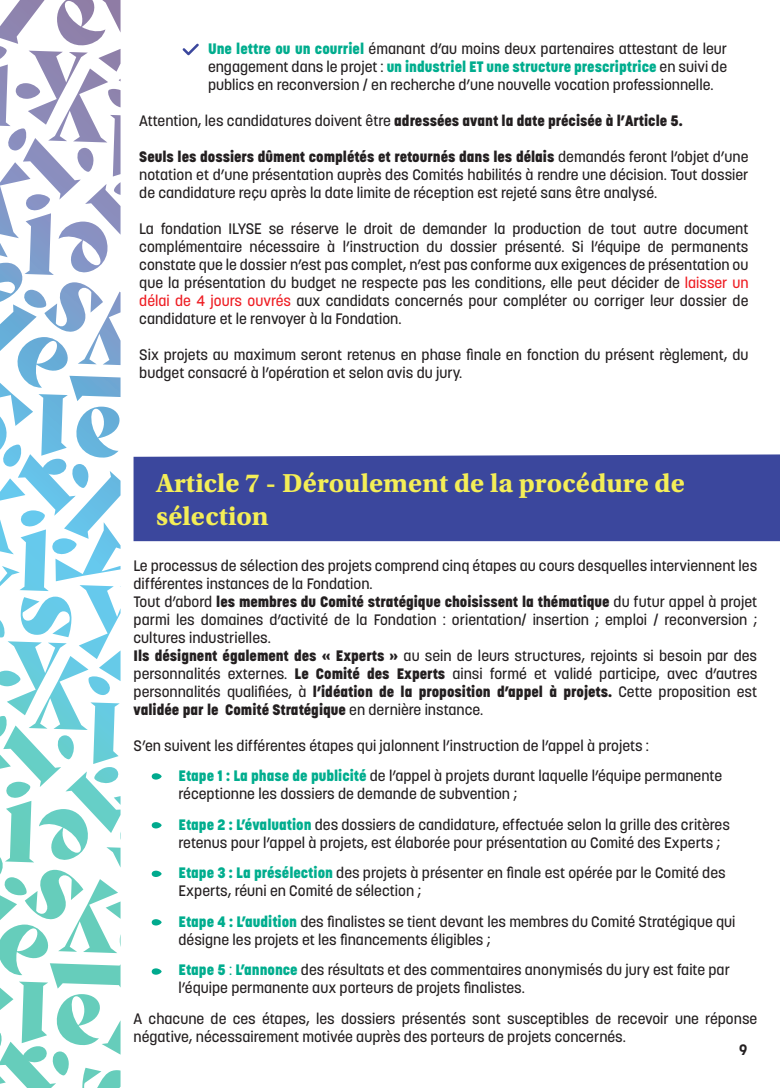
<style>
.page{position:relative;width:780px;height:1088px;background:#fff}
.page>*{position:absolute;margin:0;border:0;box-sizing:border-box;transform-origin:0 0}
.t1{font:27.5px/33px "Utopia Std Bold Capt";color:#f4ee57}
.t2{font:500 15px/18px "Korolev";color:#231f20}
.t3{font:800 15px "Korolev";color:#231f20}
.t4{font:700 15px "Korolev";color:#231f20}
.s1{font-weight:800;color:#00ad8e}
.s2{font-weight:500}
.s3{font-weight:800}
.s4{color:#ee1d23}
.s5{color:#00ad8e}
</style>
<div class="page">
<svg style="left:0;top:0;width:121px;height:1088px"></svg>
<svg style="left:183px;top:44px;width:16px;height:11px"></svg>
<div style="left:133px;top:454px;width:647px;height:87px;background:#3b479d"></div>
<svg style="left:152px;top:773px;width:10px;height:6px"></svg>
<svg style="left:152px;top:822px;width:10px;height:6px"></svg>
<svg style="left:152px;top:870px;width:10px;height:7px"></svg>
<svg style="left:152px;top:919px;width:10px;height:6px"></svg>
<svg style="left:152px;top:968px;width:10px;height:7px"></svg>
<p class="t2" style="left:208px;top:40px;width:520px;text-align:justify"><span class="s1">Une lettre ou un courriel</span> émanant d’au moins deux partenaires attestant de leur engagement dans le projet : <span class="s1">un industriel ET une structure prescriptrice</span> en suivi de publics en reconversion / en recherche d’une nouvelle vocation professionnelle.</p>
<p class="t3" style="left:139px;top:111px;width:545px"><span class="s2">Attention, les candidatures doivent être</span> adressées avant la date précisée à l’Article 5.</p>
<p class="t2" style="left:139px;top:148px;width:610px;text-align:justify"><span class="s3">Seuls les dossiers dûment complétés et retournés dans les délais</span> demandés feront l’objet d’une notation et d’une présentation auprès des Comités habilités à rendre une décision. Tout dossier de candidature reçu après la date limite de réception est rejeté sans être analysé.</p>
<p class="t2" style="left:139px;top:220px;width:610px;text-align:justify">La fondation ILYSE se réserve le droit de demander la production de tout autre document complémentaire nécessaire à l’instruction du dossier présenté. Si l’équipe de permanents constate que le dossier n’est pas complet, n’est pas conforme aux exigences de présentation ou que la présentation du budget ne respecte pas les conditions, elle peut décider de <span class="s4">laisser un délai de 4 jours ouvrés</span> aux candidats concernés pour compléter ou corriger leur dossier de candidature et le renvoyer à la Fondation.</p>
<p class="t2" style="left:139px;top:346px;width:610px">Six projets au maximum seront retenus en phase finale en fonction du présent règlement, du budget consacré à l’opération et selon avis du jury.</p>
<h1 class="t1" style="left:156px;top:467px;width:530px">Article 7 - Déroulement de la procédure de sélection</h1>
<p class="t2" style="left:133px;top:557px;width:625px">Le processus de sélection des projets comprend cinq étapes au cours desquelles interviennent les différentes instances de la Fondation.<br>Tout d’abord <span class="s3">les membres du Comité stratégique choisissent la thématique</span> du futur appel à projet parmi les domaines d’activité de la Fondation : orientation/ insertion ; emploi / reconversion ; cultures industrielles.<br><span class="s3">Ils désignent également des « Experts »</span> au sein de leurs structures, rejoints si besoin par des personnalités externes. <span class="s3">Le Comité des Experts</span> ainsi formé et validé participe, avec d’autres personnalités qualifiées, à <span class="s3">l’idéation de la proposition d’appel à projets.</span> Cette proposition est <span class="s3">validée par le Comité Stratégique</span> en dernière instance.</p>
<p class="t2" style="left:178px;top:730px;width:545px;line-height:30.5px;text-indent:-45px">S’en suivent les différentes étapes qui jalonnent l’instruction de l’appel à projets :<br><span class="s1">Etape 1 : La phase de publicité</span> de l’appel à projets durant laquelle l’équipe permanente</p>
<p class="t2" style="left:178px;top:779px;width:553px;line-height:30.5px">réceptionne les dossiers de demande de subvention ;<br><span class="s1">Etape 2 : L’évaluation</span> des dossiers de candidature, effectuée selon la grille des critères</p>
<p class="t2" style="left:178px;top:827px;width:548px;line-height:30.5px">retenus pour l’appel à projets, est élaborée pour présentation au Comité des Experts ;<br><span class="s1">Etape 3 : La présélection</span> des projets à présenter en finale est opérée par le Comité des</p>
<p class="t2" style="left:178px;top:876px;width:558px;line-height:30.5px">Experts, réuni en Comité de sélection ;<br><span class="s1">Etape 4 : L’audition</span> des finalistes se tient devant les membres du Comité Stratégique qui</p>
<p class="t2" style="left:178px;top:924px;width:553px;line-height:30.5px">désigne les projets et les financements éligibles ;<br><span class="s1">Etape 5</span> <span class="s5">:</span> <span class="s1">L’annonce</span> des résultats et des commentaires anonymisés du jury est faite par</p>
<p class="t2" style="left:133px;top:973px;width:625px;line-height:30.5px;text-indent:45px">l’équipe permanente aux porteurs de projets finalistes.<br>A chacune de ces étapes, les dossiers présentés sont susceptibles de recevoir une réponse</p>
<p class="t2" style="left:133px;top:1027px;width:494px">négative, nécessairement motivée auprès des porteurs de projets concernés.</p>
<p class="t4" style="left:739px;top:1040px;width:10px">9</p>
</div>
